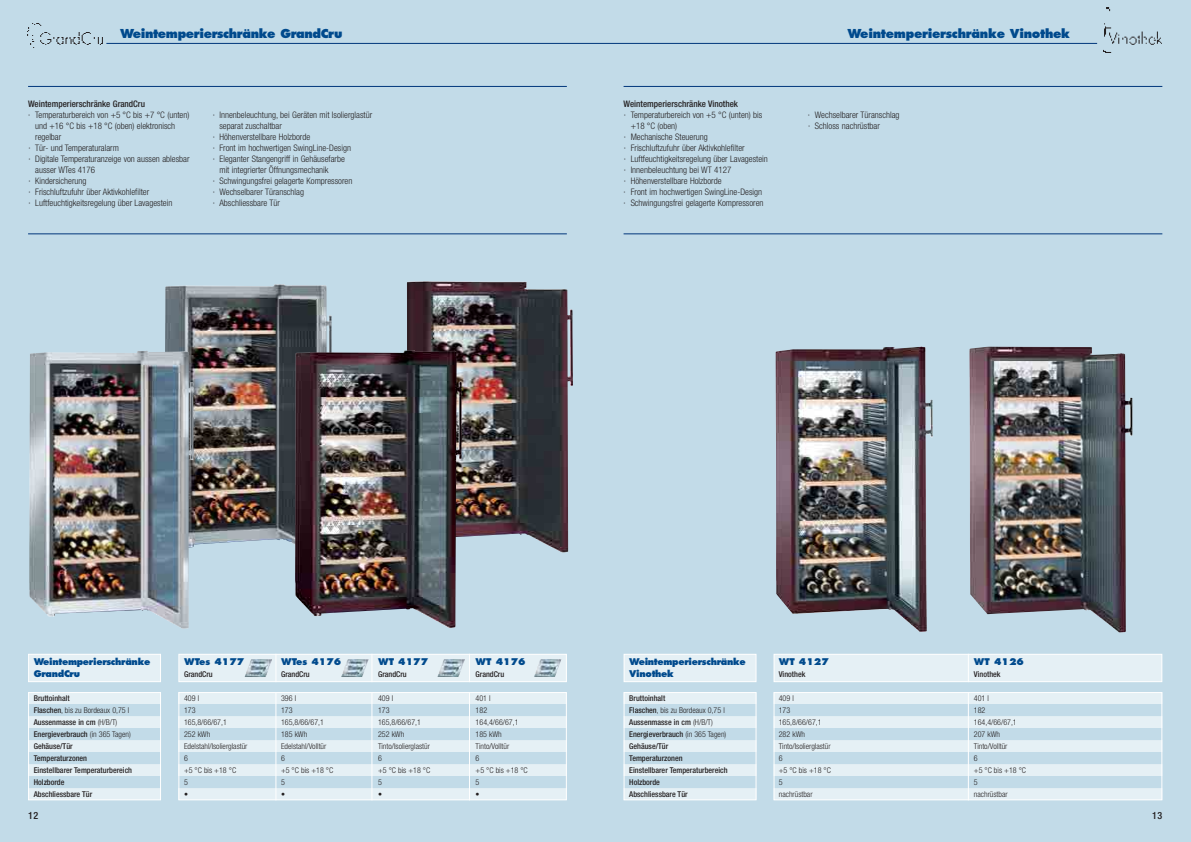
<style>
.page{position:relative;width:1191px;height:842px;background:#fff}
.page>*{position:absolute;margin:0;border:0;box-sizing:border-box;transform-origin:0 0}
.t1{font:800 12px "Futura Std";letter-spacing:-.03em;color:#004a8d}
.t2{font:500 condensed 10px "Helvetica Neue";color:#231f20}
.t3{font:300 condensed 9px/11px "Helvetica Neue";color:#231f20}
.t4{font:800 9px/12px "Futura Std";letter-spacing:-.035em;color:#004a8d}
.t5{font:500 condensed 9px "Helvetica Neue";color:#231f20}
.t6{font:800 9px "Futura Std";color:#004a8d}
.t7{font:500 condensed 8px/12px "Helvetica Neue";color:#231f20}
.t8{font:300 condensed 8px/12px "Helvetica Neue";color:#231f20}
.s1{font-weight:300}
</style>
<div class="page">
<div style="left:0;top:1px;width:1190px;height:841px;background:#c2dbe8"></div>
<hr style="left:106px;top:43px;width:991px;height:1px;background:#00367b">
<hr style="left:623px;top:86px;width:539px;height:1px;background:#00367b">
<hr style="left:28px;top:86px;width:539px;height:1px;background:#00367b">
<hr style="left:623px;top:234px;width:539px;height:1px;background:#00367b">
<hr style="left:28px;top:234px;width:539px;height:1px;background:#00367b">
<img style="left:27px;top:23px;width:82px;height:25px">
<img style="left:1103px;top:8px;width:59px;height:44px">
<img style="left:407px;top:281px;width:166px;height:272px">
<img style="left:969px;top:347px;width:163px;height:285px">
<img style="left:775px;top:346px;width:158px;height:286px">
<img style="left:165px;top:284px;width:167px;height:261px">
<img style="left:295px;top:350px;width:166px;height:278px">
<img style="left:29px;top:351px;width:165px;height:278px">
<div style="left:28px;top:692px;width:133px;height:12px;background:#e5f0f5"></div>
<div style="left:28px;top:716px;width:133px;height:12px;background:#e5f0f5"></div>
<div style="left:28px;top:740px;width:133px;height:12px;background:#e5f0f5"></div>
<div style="left:28px;top:764px;width:133px;height:12px;background:#e5f0f5"></div>
<div style="left:28px;top:788px;width:133px;height:12px;background:#e5f0f5"></div>
<div style="left:28px;top:692px;width:133px;height:108px;border:1px solid #fff"></div>
<div style="left:29px;top:654px;width:131px;height:28px;background:#e5f0f5"></div>
<div style="left:28px;top:654px;width:133px;height:28px;border:1px solid #fff"></div>
<div style="left:178px;top:692px;width:389px;height:12px;background:#e5f0f5"></div>
<div style="left:178px;top:716px;width:389px;height:12px;background:#e5f0f5"></div>
<div style="left:178px;top:740px;width:389px;height:12px;background:#e5f0f5"></div>
<div style="left:178px;top:764px;width:389px;height:12px;background:#e5f0f5"></div>
<div style="left:178px;top:788px;width:389px;height:12px;background:#e5f0f5"></div>
<div style="left:178px;top:692px;width:389px;height:108px;border:1px solid #fff"></div>
<div style="left:179px;top:654px;width:387px;height:28px;background:#e5f0f5"></div>
<div style="left:178px;top:654px;width:389px;height:28px;border:1px solid #fff"></div>
<svg style="left:275px;top:654px;width:1px;height:28px"></svg>
<hr style="left:275px;top:692px;width:1px;height:108px;background:#fff">
<svg style="left:469px;top:654px;width:1px;height:28px"></svg>
<hr style="left:469px;top:692px;width:1px;height:108px;background:#fff">
<div style="left:623px;top:692px;width:133px;height:12px;background:#e5f0f5"></div>
<div style="left:623px;top:716px;width:133px;height:12px;background:#e5f0f5"></div>
<div style="left:623px;top:740px;width:133px;height:12px;background:#e5f0f5"></div>
<div style="left:623px;top:764px;width:133px;height:12px;background:#e5f0f5"></div>
<div style="left:623px;top:788px;width:133px;height:12px;background:#e5f0f5"></div>
<div style="left:623px;top:692px;width:133px;height:108px;border:1px solid #fff"></div>
<div style="left:624px;top:654px;width:132px;height:28px;background:#e5f0f5"></div>
<div style="left:623px;top:654px;width:133px;height:28px;border:1px solid #fff"></div>
<div style="left:773px;top:692px;width:389px;height:12px;background:#e5f0f5"></div>
<div style="left:773px;top:716px;width:389px;height:12px;background:#e5f0f5"></div>
<div style="left:773px;top:740px;width:389px;height:12px;background:#e5f0f5"></div>
<div style="left:773px;top:764px;width:389px;height:12px;background:#e5f0f5"></div>
<div style="left:773px;top:788px;width:389px;height:12px;background:#e5f0f5"></div>
<div style="left:773px;top:692px;width:389px;height:108px;border:1px solid #fff"></div>
<div style="left:774px;top:654px;width:387px;height:28px;background:#e5f0f5"></div>
<div style="left:773px;top:654px;width:389px;height:28px;border:1px solid #fff"></div>
<svg style="left:968px;top:654px;width:1px;height:28px"></svg>
<hr style="left:968px;top:692px;width:1px;height:108px;background:#fff">
<svg style="left:371px;top:654px;width:1px;height:28px"></svg>
<hr style="left:371px;top:692px;width:1px;height:108px;background:#fff">
<img style="left:244px;top:659px;width:28px;height:18px">
<img style="left:341px;top:659px;width:28px;height:18px">
<img style="left:437px;top:659px;width:28px;height:18px">
<img style="left:534px;top:659px;width:27px;height:18px">
<h1 class="t1" style="left:120px;top:28px;width:224px">Weintemperierschränke GrandCru</h1>
<p class="t5" style="left:28px;top:101px;width:119px">Weintemperierschränke GrandCru</p>
<p class="t3" style="left:28px;top:110px;width:163px">· Temperaturbereich von +5 °C bis +7 °C (unten)</p>
<p class="t3" style="left:35px;top:121px;width:141px">und +16 °C bis +18 °C (oben) elektronisch</p>
<p class="t3" style="left:35px;top:132px;width:28px">regelbar</p>
<p class="t3" style="left:28px;top:143px;width:92px">· Tür- und Temperaturalarm</p>
<p class="t3" style="left:28px;top:154px;width:163px">· Digitale Temperaturanzeige von aussen ablesbar</p>
<p class="t3" style="left:35px;top:165px;width:62px">ausser WTes 4176</p>
<p class="t3" style="left:28px;top:176px;width:60px">· Kindersicherung</p>
<p class="t3" style="left:28px;top:187px;width:122px">· Frischluftzufuhr über Aktivkohlefilter</p>
<p class="t3" style="left:28px;top:198px;width:146px">· Luftfeuchtigkeitsregelung über Lavagestein</p>
<p class="t3" style="left:213px;top:110px;width:161px">· Innenbeleuchtung, bei Geräten mit Isolierglastür</p>
<p class="t3" style="left:219px;top:121px;width:64px">separat zuschaltbar</p>
<p class="t3" style="left:213px;top:132px;width:99px">· Höhenverstellbare Holzborde</p>
<p class="t3" style="left:213px;top:143px;width:140px">· Front im hochwertigen SwingLine-Design</p>
<p class="t3" style="left:213px;top:154px;width:134px">· Eleganter Stangengriff in Gehäusefarbe</p>
<p class="t3" style="left:219px;top:165px;width:111px">mit integrierter Öffnungsmechanik</p>
<p class="t3" style="left:213px;top:176px;width:141px">· Schwingungsfrei gelagerte Kompressoren</p>
<p class="t3" style="left:213px;top:187px;width:93px">· Wechselbarer Türanschlag</p>
<p class="t3" style="left:213px;top:198px;width:69px">· Abschliessbare Tür</p>
<p class="t5" style="left:623px;top:101px;width:116px">Weintemperierschränke Vinothek</p>
<p class="t3" style="left:624px;top:110px;width:140px">· Temperaturbereich von +5 °C (unten) bis</p>
<p class="t3" style="left:630px;top:121px;width:48px">+18 °C (oben)</p>
<p class="t3" style="left:624px;top:132px;width:85px">· Mechanische Steuerung</p>
<p class="t3" style="left:624px;top:143px;width:122px">· Frischluftzufuhr über Aktivkohlefilter</p>
<p class="t3" style="left:624px;top:154px;width:146px">· Luftfeuchtigkeitsregelung über Lavagestein</p>
<p class="t3" style="left:624px;top:165px;width:109px">· Innenbeleuchtung bei WT 4127</p>
<p class="t3" style="left:624px;top:176px;width:99px">· Höhenverstellbare Holzborde</p>
<p class="t3" style="left:623px;top:187px;width:140px">· Front im hochwertigen SwingLine-Design</p>
<p class="t3" style="left:623px;top:198px;width:141px">· Schwingungsfrei gelagerte Kompressoren</p>
<h1 class="t1" style="left:847px;top:28px;width:224px">Weintemperierschränke Vinothek</h1>
<p class="t3" style="left:808px;top:110px;width:93px">· Wechselbarer Türanschlag · Schloss nachrüstbar</p>
<p class="t4" style="left:34px;top:657px;width:118px">Weintemperierschränke<br>GrandCru</p>
<p class="t7" style="left:34px;top:693px;width:100px">Bruttoinhalt<br>Flaschen<span class="s1">, bis zu Bordeaux 0,75 l<br></span>Aussenmasse in cm <span class="s1">(H/B/T)<br></span>Energieverbrauch <span class="s1">(in 365 Tagen)<br></span>Gehäuse/Tür<br>Temperaturzonen<br>Einstellbarer Temperaturbereich<br>Holzborde<br>Abschliessbare Tür</p>
<p class="t6" style="left:184px;top:658px;width:62px">WTes 4177</p>
<p class="t7" style="left:184px;top:669px;width:30px">GrandCru</p>
<p class="t8" style="left:184px;top:693px;width:65px">409 l<br>173<br>165,8/66/67,1<br>252 kWh<br>Edelstahl/Isolierglastür<br>6<br>+5 °C bis +18 °C<br>5<br>•</p>
<p class="t6" style="left:281px;top:658px;width:62px">WTes 4176</p>
<p class="t7" style="left:281px;top:669px;width:30px">GrandCru</p>
<p class="t8" style="left:281px;top:693px;width:54px">396 l<br>173<br>165,8/66/67,1<br>185 kWh<br>Edelstahl/Volltür<br>6<br>+5 °C bis +18 °C<br>5<br>•</p>
<p class="t4" style="left:378px;top:657px;width:52px">WT 4177</p>
<p class="t7" style="left:378px;top:669px;width:30px">GrandCru</p>
<p class="t8" style="left:378px;top:693px;width:54px">409 l<br>173<br>165,8/66/67,1<br>252 kWh<br>Tinto/Isolierglastür<br>6<br>+5 °C bis +18 °C<br>5<br>•</p>
<p class="t4" style="left:475px;top:657px;width:52px">WT 4176</p>
<p class="t7" style="left:475px;top:669px;width:30px">GrandCru</p>
<p class="t8" style="left:475px;top:693px;width:54px">401 l<br>182<br>164,4/66/67,1<br>185 kWh<br>Tinto/Volltür<br>6<br>+5 °C bis +18 °C<br>5<br>•</p>
<p class="t4" style="left:629px;top:657px;width:118px">Weintemperierschränke<br>Vinothek</p>
<p class="t7" style="left:629px;top:693px;width:100px">Bruttoinhalt<br>Flaschen<span class="s1">, bis zu Bordeaux 0,75 l<br></span>Aussenmasse in cm <span class="s1">(H/B/T)<br></span>Energieverbrauch <span class="s1">(in 365 Tagen)<br></span>Gehäuse/Tür<br>Temperaturzonen<br>Einstellbarer Temperaturbereich<br>Holzborde<br>Abschliessbare Tür</p>
<p class="t4" style="left:779px;top:657px;width:52px">WT 4127</p>
<p class="t7" style="left:779px;top:669px;width:28px">Vinothek</p>
<p class="t8" style="left:779px;top:693px;width:54px">409 l<br>173<br>165,8/66/67,1<br>282 kWh<br>Tinto/Isolierglastür<br>6<br>+5 °C bis +18 °C<br>5<br>nachrüstbar</p>
<p class="t4" style="left:974px;top:657px;width:52px">WT 4126</p>
<p class="t7" style="left:974px;top:669px;width:28px">Vinothek</p>
<p class="t8" style="left:974px;top:693px;width:54px">401 l<br>182<br>164,4/66/67,1<br>207 kWh<br>Tinto/Volltür<br>6<br>+5 °C bis +18 °C<br>5<br>nachrüstbar</p>
<p class="t2" style="left:28px;top:812px;width:12px">12</p>
<p class="t2" style="left:1152px;top:812px;width:12px">13</p>
</div>
